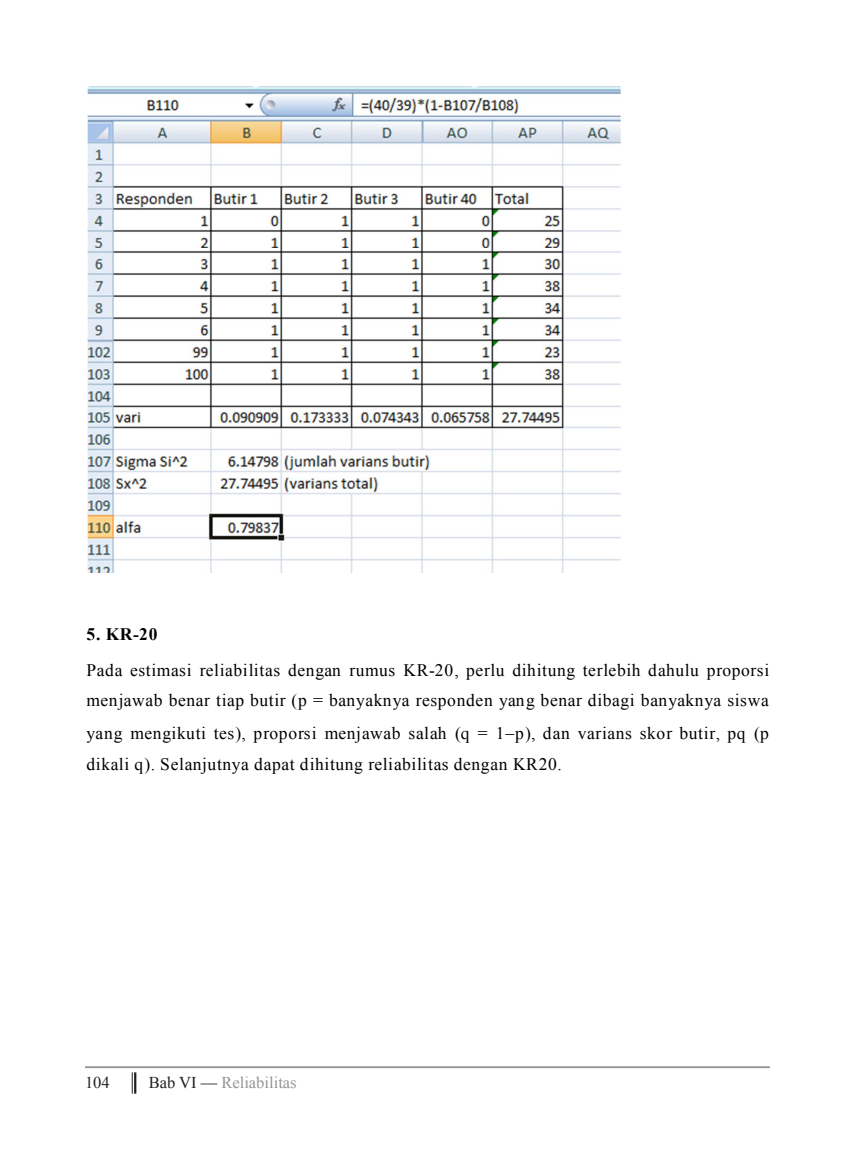
<style>
.page{position:relative;width:855px;height:1149px;background:#fff}
.page>*{position:absolute;margin:0;border:0;box-sizing:border-box;transform-origin:0 0}
.t1{font:17.55px/36px "Times New Roman";letter-spacing:.035em;color:#000}
.t2{font:16.5px "Times New Roman";color:#939598}
.t3{font:16.5px "Times New Roman";color:#231f20}
.s1{font-weight:700}
.s2{color:#231f20}
</style>
<div class="page">
<hr style="left:134px;top:1071px;width:2px;height:22px;background:#231f20">
<svg style="left:132px;top:1072px;width:1px;height:21px"></svg>
<hr style="left:85px;top:1065px;width:685px;height:2px;background:#939598">
<img style="left:88px;top:86px;width:532px;height:486px">
<p class="t1" style="left:86px;top:615px;width:684px"><span class="s1">5. KR-20<br></span>Pada estimasi reliabilitas dengan rumus KR-20, perlu dihitung terlebih dahulu proporsi</p>
<p class="t1" style="left:86px;top:683px;width:684px;line-height:32.7px">menjawab benar tiap butir (p = banyaknya responden yang benar dibagi banyaknya siswa yang mengikuti tes), proporsi menjawab salah (q = 1 p), dan varians skor butir, pq (p</p>
<p class="t1" style="left:86px;top:745px;width:477px">dikali q). Selanjutnya dapat dihitung reliabilitas dengan KR20.</p>
<p class="t3" style="left:85px;top:1071px;width:26px">104</p>
<p class="t2" style="left:149px;top:1071px;width:149px"><span class="s2">Bab VI —</span> Reliabilitas</p>
</div>
